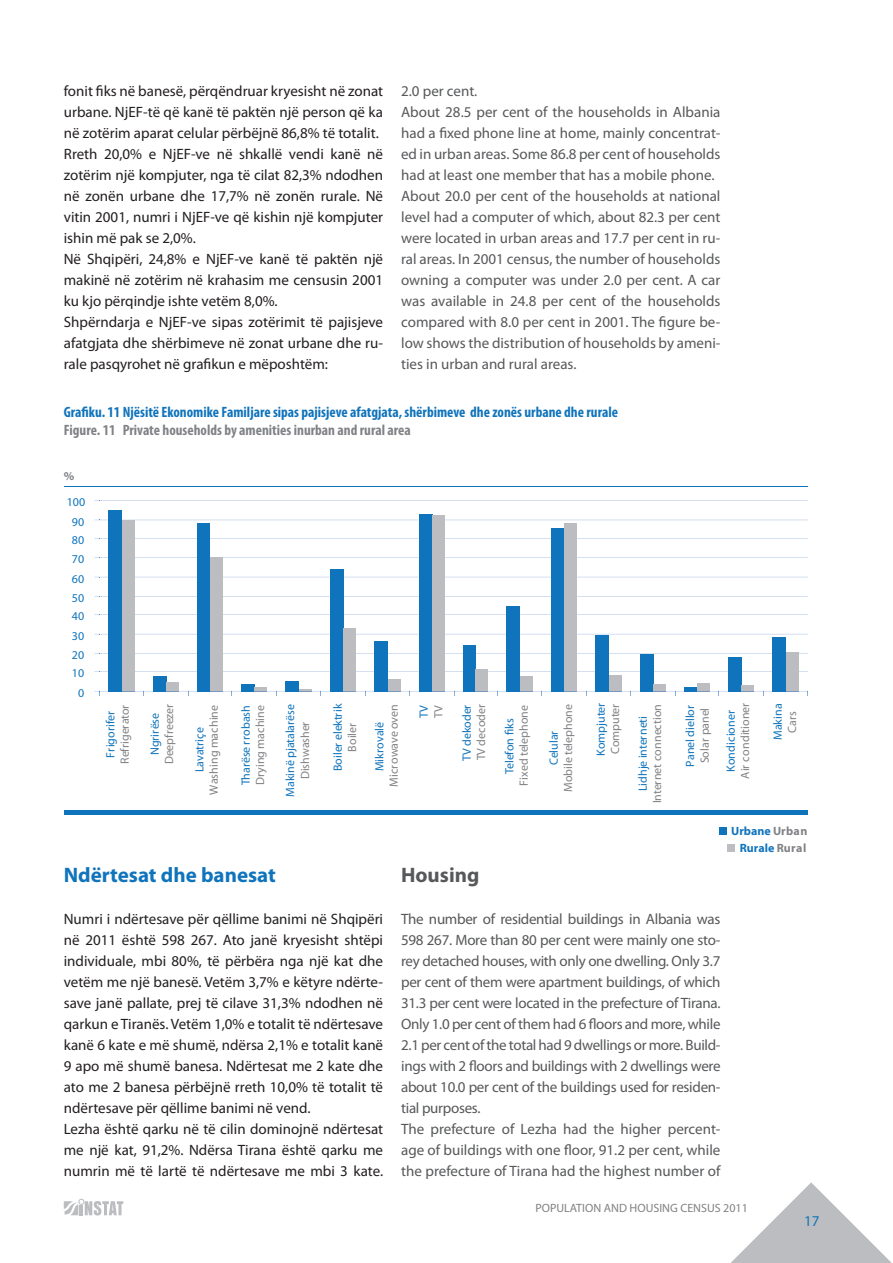
<style>
.page{position:relative;width:893px;height:1263px;background:#fff}
.page>*{position:absolute;margin:0;border:0;box-sizing:border-box;transform-origin:0 0}
.t1{font:700 21px "Myriad Pro";color:#1074bc}
.t2{font:700 21px "Myriad Pro";color:#57585a}
.t3{font:15px/21px "Myriad Pro";color:#231f20}
.t4{font:15px/21px "Myriad Pro";letter-spacing:-.02em;color:#57585a}
.t5{font:15px/21px "Myriad Pro";color:#57585a}
.t6{font:700 condensed 15px "Myriad Pro";color:#1074bc}
.t7{font:700 condensed 15px "Myriad Pro";color:#808285}
.t8{font:15px "Myriad Pro";color:#1074bc}
.t9{font:12px "Myriad Pro";color:#808285}
.t10{font:12px "Myriad Pro";color:#1074bc}
.t11{font:700 12px/16.5px "Myriad Pro";color:#1074bc;text-align:right}
.t12{font:12px "Myriad Pro";letter-spacing:-.035em;color:#808285}
.t13{font:12px "Myriad Pro";letter-spacing:-.02em;color:#1074bc}
.t14{font:700 12px "Myriad Pro";color:#808285}
.s1{color:#808285}
</style>
<div class="page">
<svg style="left:731px;top:1182px;width:161px;height:81px"></svg>
<svg style="left:64px;top:1199px;width:59px;height:16px"></svg>
<div style="left:64px;top:810px;width:743px;height:5px;background:#1074bc"></div>
<hr style="left:64px;top:487px;width:743px;height:1px;background:#1074bc">
<div style="left:108px;top:511px;width:14px;height:180px;background:#1074bc"></div>
<div style="left:153px;top:676px;width:13px;height:15px;background:#1074bc"></div>
<div style="left:197px;top:523px;width:13px;height:168px;background:#1074bc"></div>
<div style="left:241px;top:684px;width:13px;height:7px;background:#1074bc"></div>
<div style="left:285px;top:681px;width:14px;height:10px;background:#1074bc"></div>
<div style="left:330px;top:569px;width:13px;height:122px;background:#1074bc"></div>
<div style="left:374px;top:641px;width:14px;height:50px;background:#1074bc"></div>
<div style="left:419px;top:514px;width:13px;height:177px;background:#1074bc"></div>
<div style="left:463px;top:645px;width:13px;height:46px;background:#1074bc"></div>
<div style="left:506px;top:607px;width:14px;height:84px;background:#1074bc"></div>
<div style="left:551px;top:528px;width:14px;height:163px;background:#1074bc"></div>
<div style="left:595px;top:635px;width:14px;height:56px;background:#1074bc"></div>
<div style="left:640px;top:655px;width:14px;height:36px;background:#1074bc"></div>
<div style="left:728px;top:657px;width:14px;height:34px;background:#1074bc"></div>
<div style="left:772px;top:637px;width:14px;height:54px;background:#1074bc"></div>
<div style="left:122px;top:520px;width:13px;height:171px;background:#bcbdc0"></div>
<div style="left:166px;top:682px;width:13px;height:9px;background:#bcbdc0"></div>
<div style="left:210px;top:558px;width:12px;height:133px;background:#bcbdc0"></div>
<div style="left:343px;top:628px;width:13px;height:63px;background:#bcbdc0"></div>
<div style="left:388px;top:680px;width:12px;height:11px;background:#bcbdc0"></div>
<div style="left:432px;top:515px;width:13px;height:176px;background:#bcbdc0"></div>
<div style="left:476px;top:669px;width:12px;height:22px;background:#bcbdc0"></div>
<div style="left:520px;top:676px;width:13px;height:15px;background:#bcbdc0"></div>
<div style="left:565px;top:523px;width:12px;height:168px;background:#bcbdc0"></div>
<div style="left:609px;top:675px;width:13px;height:16px;background:#bcbdc0"></div>
<div style="left:654px;top:684px;width:12px;height:7px;background:#bcbdc0"></div>
<div style="left:697px;top:683px;width:13px;height:8px;background:#bcbdc0"></div>
<div style="left:742px;top:685px;width:12px;height:6px;background:#bcbdc0"></div>
<div style="left:786px;top:652px;width:13px;height:39px;background:#bcbdc0"></div>
<svg style="left:94px;top:671px;width:714px;height:1px"></svg>
<svg style="left:94px;top:653px;width:714px;height:1px"></svg>
<svg style="left:94px;top:634px;width:714px;height:1px"></svg>
<svg style="left:94px;top:614px;width:714px;height:1px"></svg>
<svg style="left:94px;top:596px;width:714px;height:1px"></svg>
<svg style="left:94px;top:577px;width:714px;height:1px"></svg>
<svg style="left:94px;top:557px;width:714px;height:1px"></svg>
<svg style="left:94px;top:538px;width:714px;height:1px"></svg>
<svg style="left:94px;top:520px;width:714px;height:1px"></svg>
<svg style="left:94px;top:500px;width:714px;height:1px"></svg>
<svg style="left:94px;top:688px;width:714px;height:8px"></svg>
<div style="left:719px;top:827px;width:8px;height:8px;background:#1074bc"></div>
<div style="left:727px;top:844px;width:8px;height:7px;background:#bcbdc0"></div>
<p class="t3" style="left:64px;top:81px;width:321px">fonit fiks në banesë, përqëndruar kryesisht në zonat urbane. NjEF-të që kanë të paktën një person që ka në zotërim aparat celular përbëjnë 86,8% të totalit.<br>Rreth 20,0% e NjEF-ve në shkallë vendi kanë në zotërim një kompjuter, nga të cilat 82,3% ndodhen në zonën urbane dhe 17,7% në zonën rurale. Në vitin 2001, numri i NjEF-ve që kishin një kompjuter ishin më pak se 2,0%.<br>Në Shqipëri, 24,8% e NjEF-ve kanë të paktën një makinë në zotërim në krahasim me censusin 2001 ku kjo përqindje ishte vetëm 8,0%.<br>Shpërndarja e NjEF-ve sipas zotërimit të pajisjeve afatgjata dhe shërbimeve në zonat urbane dhe ru&shy;rale pasqyrohet në grafikun e mëposhtëm:</p>
<p class="t5" style="left:401px;top:81px;width:321px">2.0 per cent.<br>About 28.5 per cent of the households in Albania had a fixed phone line at home, mainly concentrat&shy;ed in urban areas. Some 86.8 per cent of households had at least one member that has a mobile phone.<br>About 20.0 per cent of the households at national level had a computer of which, about 82.3 per cent were located in urban areas and 17.7 per cent in ru&shy;ral areas. In 2001 census, the number of households owning a computer was under 2.0 per cent. A car was available in 24.8 per cent of the households compared with 8.0 per cent in 2001. The figure be&shy;low shows the distribution of households by ameni&shy;ties in urban and rural areas.</p>
<p class="t6" style="left:64px;top:403px;width:556px">Grafiku. 11 Njësitë Ekonomike Familjare sipas pajisjeve afatgjata, shërbimeve dhe zonës urbane dhe rurale</p>
<p class="t7" style="left:64px;top:421px;width:348px">Figure. 11 Private households by amenities inurban and rural area</p>
<p class="t14" style="left:64px;top:468px;width:12px">%</p>
<p class="t10" style="left:67px;top:495px;width:20px">100</p>
<p class="t10" style="left:72px;top:514px;width:14px">90</p>
<p class="t10" style="left:72px;top:532px;width:14px">80</p>
<p class="t10" style="left:72px;top:552px;width:14px">70</p>
<p class="t10" style="left:72px;top:571px;width:14px">60</p>
<p class="t10" style="left:72px;top:591px;width:14px">50</p>
<p class="t10" style="left:72px;top:609px;width:14px">40</p>
<p class="t10" style="left:72px;top:628px;width:14px">30</p>
<p class="t10" style="left:72px;top:648px;width:14px">20</p>
<p class="t10" style="left:72px;top:666px;width:14px">10</p>
<p class="t10" style="left:78px;top:685px;width:8px">0</p>
<p class="t10" style="left:103px;top:758px;width:48px;rotate:-90deg">Frigorifer</p>
<p class="t9" style="left:117px;top:764px;width:61px;rotate:-90deg">Refrigerator</p>
<p class="t10" style="left:147px;top:755px;width:43px;rotate:-90deg">Ngrirëse</p>
<p class="t12" style="left:162px;top:764px;width:61px;rotate:-90deg">Deepfreezer</p>
<p class="t9" style="left:206px;top:795px;width:91px;rotate:-90deg">Washing machine</p>
<p class="t10" style="left:238px;top:785px;width:82px;rotate:-90deg">Tharëse rrobash</p>
<p class="t9" style="left:253px;top:785px;width:82px;rotate:-90deg">Drying machine</p>
<p class="t10" style="left:283px;top:796px;width:94px;rotate:-90deg">Makinë pjatalarëse</p>
<p class="t9" style="left:298px;top:779px;width:59px;rotate:-90deg">Dishwasher</p>
<p class="t10" style="left:192px;top:772px;width:46px;rotate:-90deg">Lavatriçe</p>
<p class="t10" style="left:330px;top:771px;width:69px;rotate:-90deg">Boiler elektrik</p>
<p class="t9" style="left:386px;top:787px;width:84px;rotate:-90deg">Microwave oven</p>
<p class="t10" style="left:416px;top:718px;width:14px;rotate:-90deg">TV</p>
<p class="t9" style="left:431px;top:718px;width:14px;rotate:-90deg">TV</p>
<p class="t10" style="left:459px;top:760px;width:57px;rotate:-90deg">TV dekoder</p>
<p class="t9" style="left:474px;top:760px;width:58px;rotate:-90deg">TV decoder</p>
<p class="t9" style="left:345px;top:751px;width:30px;rotate:-90deg">Boiler</p>
<p class="t10" style="left:372px;top:771px;width:51px;rotate:-90deg">Mikrovalë</p>
<p class="t9" style="left:516px;top:785px;width:82px;rotate:-90deg">Fixed telephone</p>
<p class="t13" style="left:502px;top:774px;width:57px;rotate:-90deg">Telefon ks</p>
<p class="t9" style="left:561px;top:792px;width:90px;rotate:-90deg">Mobile telephone</p>
<p class="t10" style="left:593px;top:756px;width:54px;rotate:-90deg">Kompjuter</p>
<p class="t9" style="left:608px;top:754px;width:52px;rotate:-90deg">Computer</p>
<p class="t10" style="left:546px;top:765px;width:36px;rotate:-90deg">Celular</p>
<p class="t9" style="left:650px;top:803px;width:101px;rotate:-90deg">Internet connection</p>
<p class="t10" style="left:683px;top:767px;width:63px;rotate:-90deg">Panel diellor</p>
<p class="t9" style="left:697px;top:763px;width:57px;rotate:-90deg">Solar panel</p>
<p class="t10" style="left:723px;top:772px;width:63px;rotate:-90deg">Kondicioner</p>
<p class="t9" style="left:738px;top:779px;width:78px;rotate:-90deg">Air conditioner</p>
<p class="t10" style="left:770px;top:740px;width:38px;rotate:-90deg">Makina</p>
<p class="t9" style="left:785px;top:733px;width:23px;rotate:-90deg">Cars</p>
<p class="t11" style="left:731px;top:822px;width:78px">Urbane <span class="s1">Urban<br></span>Rurale <span class="s1">Rural</span></p>
<p class="t10" style="left:635px;top:791px;width:76px;rotate:-90deg">Lidhje interneti</p>
<h1 class="t1" style="left:64px;top:861px;width:214px">Ndërtesat dhe banesat</h1>
<p class="t3" style="left:64px;top:908px;width:321px">Numri i ndërtesave për qëllime banimi në Shqipëri në 2011 është 598 267. Ato janë kryesisht shtëpi individuale, mbi 80%, të përbëra nga një kat dhe vetëm me një banesë. Vetëm 3,7% e këtyre ndërte&shy;save janë pallate, prej të cilave 31,3% ndodhen në qarkun e Tiranës. Vetëm 1,0% e totalit të ndërtesave kanë 6 kate e më shumë, ndërsa 2,1% e totalit kanë 9 apo më shumë banesa. Ndërtesat me 2 kate dhe ato me 2 banesa përbëjnë rreth 10,0% të totalit të ndërtesave për qëllime banimi në vend.<br>Lezha është qarku në të cilin dominojnë ndërtesat me një kat, 91,2%. Ndërsa Tirana është qarku me numrin më të lartë të ndërtesave me mbi 3 kate.</p>
<h1 class="t2" style="left:401px;top:861px;width:80px">Housing</h1>
<p class="t4" style="left:401px;top:908px;width:321px">The number of residential buildings in Albania was 598 267. More than 80 per cent were mainly one sto&shy;rey detached houses, with only one dwelling. Only 3.7 per cent of them were apartment buildings, of which 31.3 per cent were located in the prefecture of Tirana.<br>Only 1.0 per cent of them had 6 floors and more, while 2.1 per cent of the total had 9 dwellings or more. Build&shy;ings with 2 floors and buildings with 2 dwellings were about 10.0 per cent of the buildings used for residen&shy;tial purposes.<br>The prefecture of Lezha had the higher percent&shy;age of buildings with one floor, 91.2 per cent, while the prefecture of Tirana had the highest number of</p>
<p class="t9" style="left:535px;top:1200px;width:214px">POPULATION AND HOUSING CENSUS 2011</p>
<p class="t8" style="left:804px;top:1211px;width:17px">17</p>
</div>
